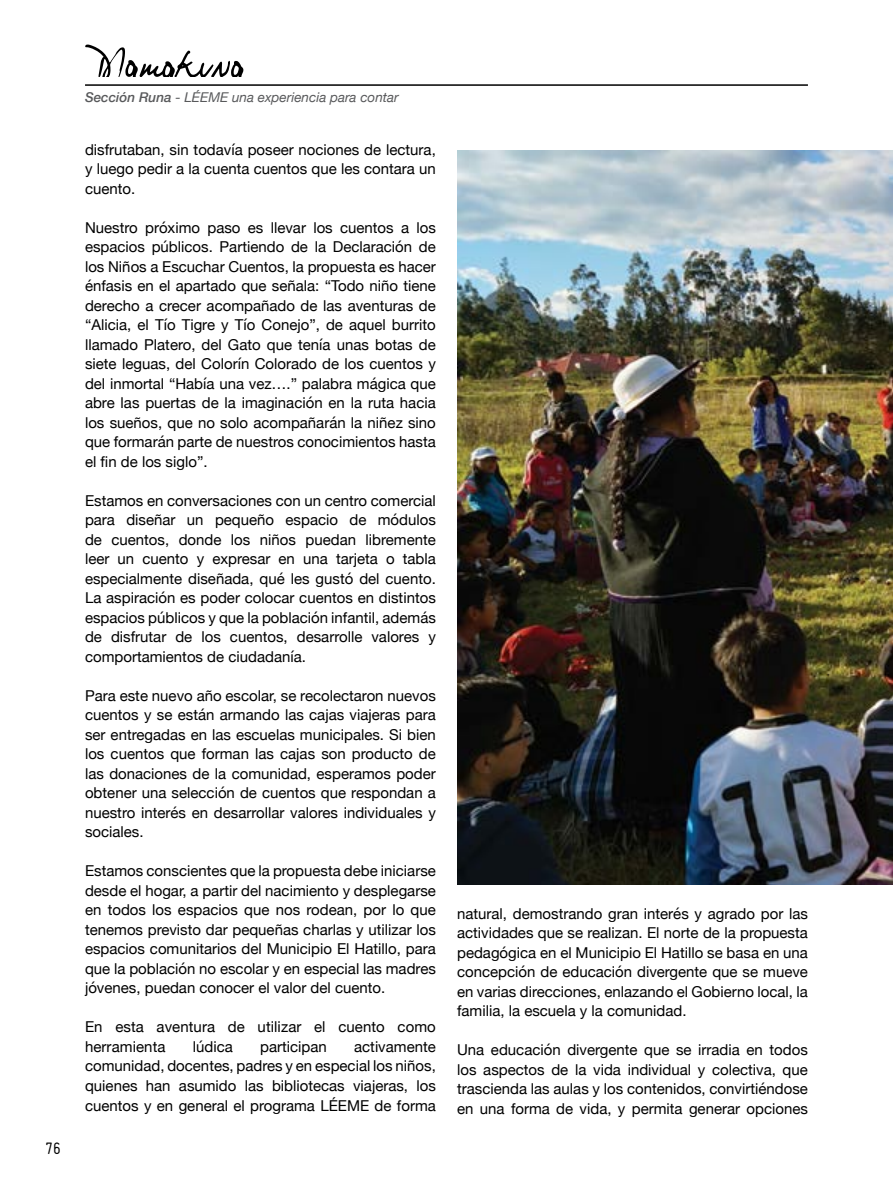
<style>
.page{position:relative;width:893px;height:1191px;background:#fff}
.page>*{position:absolute;margin:0;border:0;box-sizing:border-box;transform-origin:0 0}
.t1{font:18px "Miso";color:#000}
.t2{font:15px/19.5px "Helvetica Neue";color:#000;text-align:justify}
.t3{font:italic 13.5px "Helvetica Neue";color:#58595b}
.s1{font-weight:500}
</style>
<div class="page">
<hr style="left:85px;top:84px;width:723px;height:2px;background:#000">
<svg style="left:85px;top:45px;width:159px;height:32px"></svg>
<img style="left:457px;top:151px;width:436px;height:733px">
<p class="t1" style="left:46px;top:1138px;width:16px">76</p>
<p class="t3" style="left:85px;top:87px;width:315px"><span class="s1">Sección Runa</span> - LÉEME una experiencia para contar</p>
<p class="t2" style="left:85px;top:140px;width:352px">disfrutaban, sin todavía poseer nociones de lectura, y luego pedir a la cuenta cuentos que les contara un cuento.</p>
<p class="t2" style="left:85px;top:218px;width:352px">Nuestro próximo paso es llevar los cuentos a los espacios públicos. Partiendo de la Declaración de los Niños a Escuchar Cuentos, la propuesta es hacer énfasis en el apartado que señala: “Todo niño tiene derecho a crecer acompañado de las aventuras de “Alicia, el Tío Tigre y Tío Conejo”, de aquel burrito llamado Platero, del Gato que tenía unas botas de siete leguas, del Colorín Colorado de los cuentos y del inmortal “Había una vez….” palabra mágica que abre las puertas de la imaginación en la ruta hacia los sueños, que no solo acompañarán la niñez sino que formarán parte de nuestros conocimientos hasta el fin de los siglo”.</p>
<p class="t2" style="left:85px;top:491px;width:352px">Estamos en conversaciones con un centro comercial para diseñar un pequeño espacio de módulos de cuentos, donde los niños puedan libremente leer un cuento y expresar en una tarjeta o tabla especialmente diseñada, qué les gustó del cuento.<br>La aspiración es poder colocar cuentos en distintos espacios públicos y que la población infantil, además de disfrutar de los cuentos, desarrolle valores y comportamientos de ciudadanía.</p>
<p class="t2" style="left:85px;top:686px;width:352px">Para este nuevo año escolar, se recolectaron nuevos cuentos y se están armando las cajas viajeras para ser entregadas en las escuelas municipales. Si bien los cuentos que forman las cajas son producto de las donaciones de la comunidad, esperamos poder obtener una selección de cuentos que respondan a nuestro interés en desarrollar valores individuales y sociales.</p>
<p class="t2" style="left:85px;top:862px;width:352px">Estamos conscientes que la propuesta debe iniciarse desde el hogar, a partir del nacimiento y desplegarse en todos los espacios que nos rodean, por lo que tenemos previsto dar pequeñas charlas y utilizar los espacios comunitarios del Municipio El Hatillo, para que la población no escolar y en especial las madres jóvenes, puedan conocer el valor del cuento.</p>
<p class="t2" style="left:85px;top:1018px;width:352px">En esta aventura de utilizar el cuento como herramienta</p>
<p class="t2" style="left:193px;top:1037px;width:42px">lúdica</p>
<p class="t2" style="left:260px;top:1037px;width:68px">participan</p>
<p class="t2" style="left:85px;top:1037px;width:352px;text-indent:269px">activamente comunidad, docentes, padres y en especial los niños, quienes han asumido las bibliotecas viajeras, los cuentos y en general el programa LÉEME de forma</p>
<p class="t2" style="left:457px;top:904px;width:352px">natural, demostrando gran interés y agrado por las actividades que se realizan. El norte de la propuesta pedagógica en el Municipio El Hatillo se basa en una concepción de educación divergente que se mueve en varias direcciones, enlazando el Gobierno local, la familia, la escuela y la comunidad.</p>
<p class="t2" style="left:457px;top:1041px;width:352px">Una educación divergente que se irradia en todos los aspectos de la vida individual y colectiva, que trascienda las aulas y los contenidos, convirtiéndose en una forma de vida, y permita generar opciones</p>
</div>
